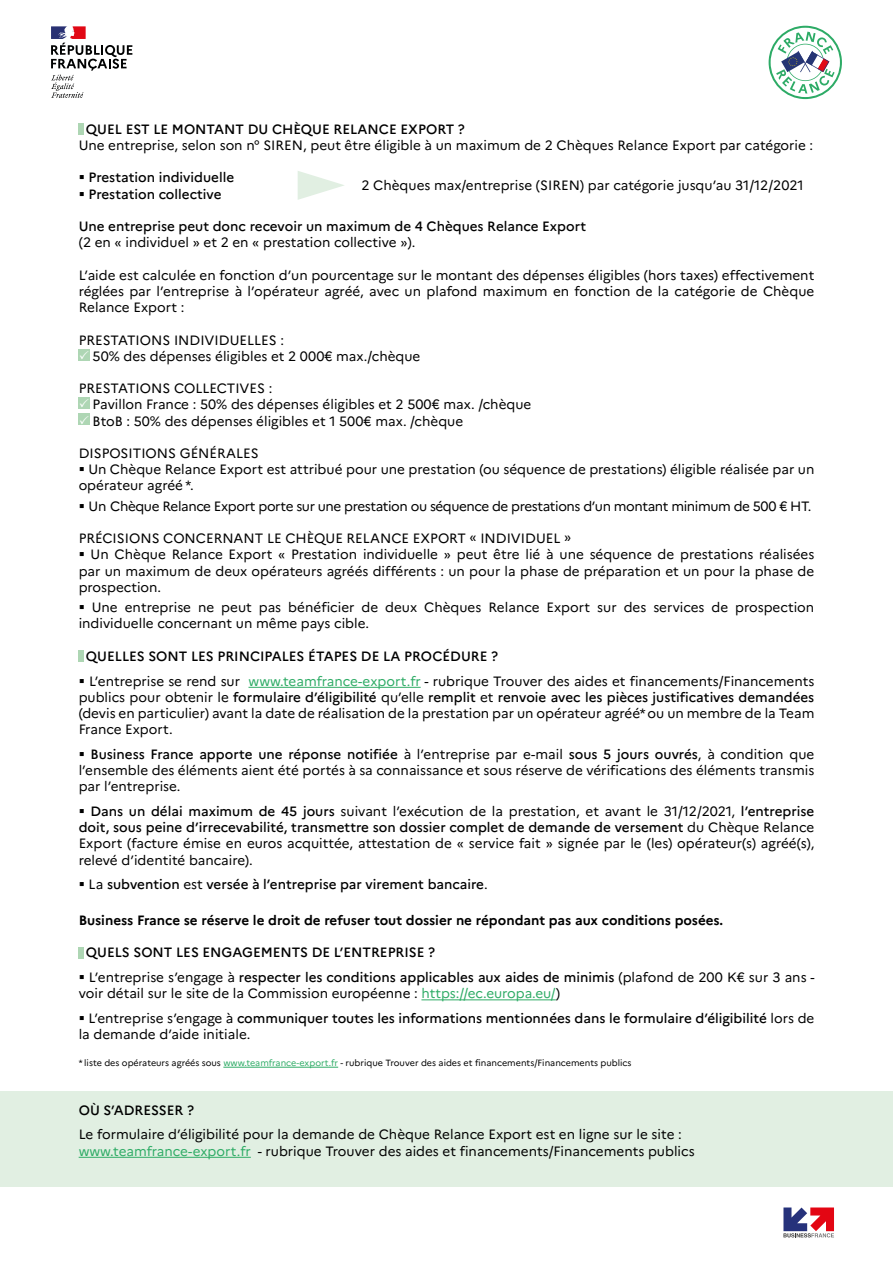
<style>
.page{position:relative;width:893px;height:1263px;background:#fff}
.page>*{position:absolute;margin:0;border:0;box-sizing:border-box;transform-origin:0 0}
.t1{font:13.5px/16.2px "Marianne";color:#000}
.t2{font:500 13.5px/16.2px "Marianne";color:#000}
.t3{font:13.5px "Marianne";letter-spacing:-.03em;color:#000}
.t4{font:700 13.5px "Marianne";color:#000}
.t5{font:9px "Marianne";color:#000}
.s1{color:#2fac66}
.s2{font-weight:500}
.s3{font-weight:400}
</style>
<div class="page">
<div style="left:79px;top:349px;width:11px;height:12px;background:#aed6b4"></div>
<div style="left:0;top:1091px;width:893px;height:96px;background:#e1efe2"></div>
<div style="left:79px;top:413px;width:11px;height:12px;background:#aed6b4"></div>
<div style="left:79px;top:397px;width:11px;height:12px;background:#aed6b4"></div>
<hr style="left:248px;top:687px;width:173px;height:1px;background:#2fac66">
<hr style="left:421px;top:999px;width:135px;height:1px;background:#2fac66">
<hr style="left:223px;top:1067px;width:115px;height:1px;background:#2fac66">
<hr style="left:79px;top:1157px;width:172px;height:1px;background:#2fac66">
<svg style="left:298px;top:171px;width:46px;height:29px"></svg>
<div style="left:79px;top:123px;width:5px;height:12px;background:#aed6b4"></div>
<div style="left:79px;top:649px;width:5px;height:12px;background:#aed6b4"></div>
<div style="left:79px;top:947px;width:5px;height:12px;background:#aed6b4"></div>
<svg style="left:783px;top:1207px;width:51px;height:30px"></svg>
<svg style="left:51px;top:26px;width:81px;height:72px"></svg>
<svg style="left:769px;top:26px;width:73px;height:73px"></svg>
<p class="t2" style="left:86px;top:121px;width:380px">QUEL EST LE MONTANT DU CHÈQUE RELANCE EXPORT ?</p>
<p class="t1" style="left:79px;top:137px;width:736px">Une entreprise, selon son n° SIREN, peut être éligible à un maximum de 2 Chèques Relance Export par catégorie :</p>
<p class="t2" style="left:79px;top:170px;width:157px">▪ Prestation individuelle</p>
<p class="t2" style="left:79px;top:186px;width:144px">▪ Prestation collective</p>
<p class="t2" style="left:79px;top:218px;width:509px">Une entreprise peut donc recevoir un maximum de 4 Chèques Relance Export</p>
<p class="t1" style="left:79px;top:234px;width:338px">(2 en « individuel » et 2 en « prestation collective »).</p>
<p class="t1" style="left:79px;top:267px;width:737px;text-align:justify">L’aide est calculée en fonction d’un pourcentage sur le montant des dépenses éligibles (hors taxes) effectivement réglées par l’entreprise à l’opérateur agréé, avec un plafond maximum en fonction de la catégorie de Chèque Relance Export :</p>
<p class="t1" style="left:93px;top:332px;width:329px;text-indent:-14px">PRESTATIONS INDIVIDUELLES :<br>50% des dépenses éligibles et 2 000€ max./chèque</p>
<p class="t1" style="left:93px;top:380px;width:440px;text-indent:-14px">PRESTATIONS COLLECTIVES :<br>Pavillon France : 50% des dépenses éligibles et 2 500€ max. /chèque<br>BtoB : 50% des dépenses éligibles et 1 500€ max. /chèque</p>
<p class="t1" style="left:79px;top:445px;width:181px">DISPOSITIONS GÉNÉRALES</p>
<p class="t1" style="left:79px;top:461px;width:737px">▪ Un Chèque Relance Export est attribué pour une prestation (ou séquence de prestations) éligible réalisée par un opérateur agréé *.</p>
<p class="t3" style="left:79px;top:498px;width:734px">▪ Un Chèque Relance Export porte sur une prestation ou séquence de prestations d’un montant minimum de 500 € HT.</p>
<p class="t1" style="left:79px;top:530px;width:494px">PRÉCISIONS CONCERNANT LE CHÈQUE RELANCE EXPORT « INDIVIDUEL »</p>
<p class="t1" style="left:79px;top:546px;width:737px;text-align:justify">▪ Un Chèque Relance Export « Prestation individuelle » peut être lié à une séquence de prestations réalisées par un maximum de deux opérateurs agréés différents : un pour la phase de préparation et un pour la phase de prospection.</p>
<p class="t1" style="left:79px;top:599px;width:737px">▪ Une entreprise ne peut pas bénéficier de deux Chèques Relance Export sur des services de prospection individuelle concernant un même pays cible.</p>
<p class="t2" style="left:86px;top:648px;width:413px">QUELLES SONT LES PRINCIPALES ÉTAPES DE LA PROCÉDURE ?</p>
<p class="t1" style="left:79px;top:673px;width:737px;text-align:justify">▪ L’entreprise se rend sur <span class="s1">www.teamfrance-export.fr</span> - rubrique Trouver des aides et financements/Financements publics pour obtenir le <span class="s2">formulaire d’éligibilité</span> qu’elle <span class="s2">remplit</span> et <span class="s2">renvoie avec les pièces justificatives demandées </span>(devis en particulier) avant la date de réalisation de la prestation par un opérateur agréé* ou un membre de la Team France Export.</p>
<p class="t1" style="left:79px;top:746px;width:737px;text-align:justify">▪ <span class="s2">Business France apporte une réponse notifiée</span> à l’entreprise par e-mail <span class="s2">sous 5 jours ouvrés</span>, à condition que l’ensemble des éléments aient été portés à sa connaissance et sous réserve de vérifications des éléments transmis par l’entreprise.</p>
<p class="t1" style="left:79px;top:803px;width:737px;text-align:justify">▪ <span class="s2">Dans un délai maximum de 45 jours</span> suivant l’exécution de la prestation, et avant le 31/12/2021, <span class="s2">l’entreprise doit, sous peine d’irrecevabilité, transmettre son dossier complet de demande de versement</span> du Chèque Relance Export (facture émise en euros acquittée, attestation de « service fait » signée par le (les) opérateur(s) agréé(s), relevé d’identité bancaire).</p>
<p class="t2" style="left:79px;top:876px;width:410px">▪ <span class="s3">La</span> subvention <span class="s3">est</span> versée à l’entreprise par virement bancaire<span class="s3">.</span></p>
<p class="t4" style="left:79px;top:912px;width:646px">Business France se réserve le droit de refuser tout dossier ne répondant pas aux conditions posées.</p>
<p class="t2" style="left:86px;top:944px;width:351px">QUELS SONT LES ENGAGEMENTS DE L’ENTREPRISE ?</p>
<p class="t1" style="left:79px;top:969px;width:737px">▪ L’entreprise s’engage à <span class="s2">respecter les conditions applicables aux aides de minimis</span> (plafond de 200 K€ sur 3 ans - voir détail sur le site de la Commission européenne : <span class="s1">https://ec.europa.eu/</span>)</p>
<p class="t2" style="left:79px;top:1010px;width:737px">▪ <span class="s3">L’entreprise s’engage à</span> communiquer toutes les informations mentionnées dans le formulaire d’éligibilité <span class="s3">lors de la demande d’aide initiale.</span></p>
<p class="t5" style="left:79px;top:1057px;width:554px">* liste des opérateurs agréés sous <span class="s1">www.teamfrance-export.fr</span> - rubrique Trouver des aides et financements/Financements publics</p>
<p class="t2" style="left:79px;top:1102px;width:117px">OÙ S’ADRESSER ?</p>
<p class="t1" style="left:79px;top:1126px;width:617px">Le formulaire d’éligibilité pour la demande de Chèque Relance Export est en ligne sur le site : <span class="s1">www.teamfrance-export.fr</span> - rubrique Trouver des aides et financements/Financements publics</p>
<p class="t1" style="left:361px;top:177px;width:444px">2 Chèques max/entreprise (SIREN) par catégorie jusqu’au 31/12/2021</p>
</div>
